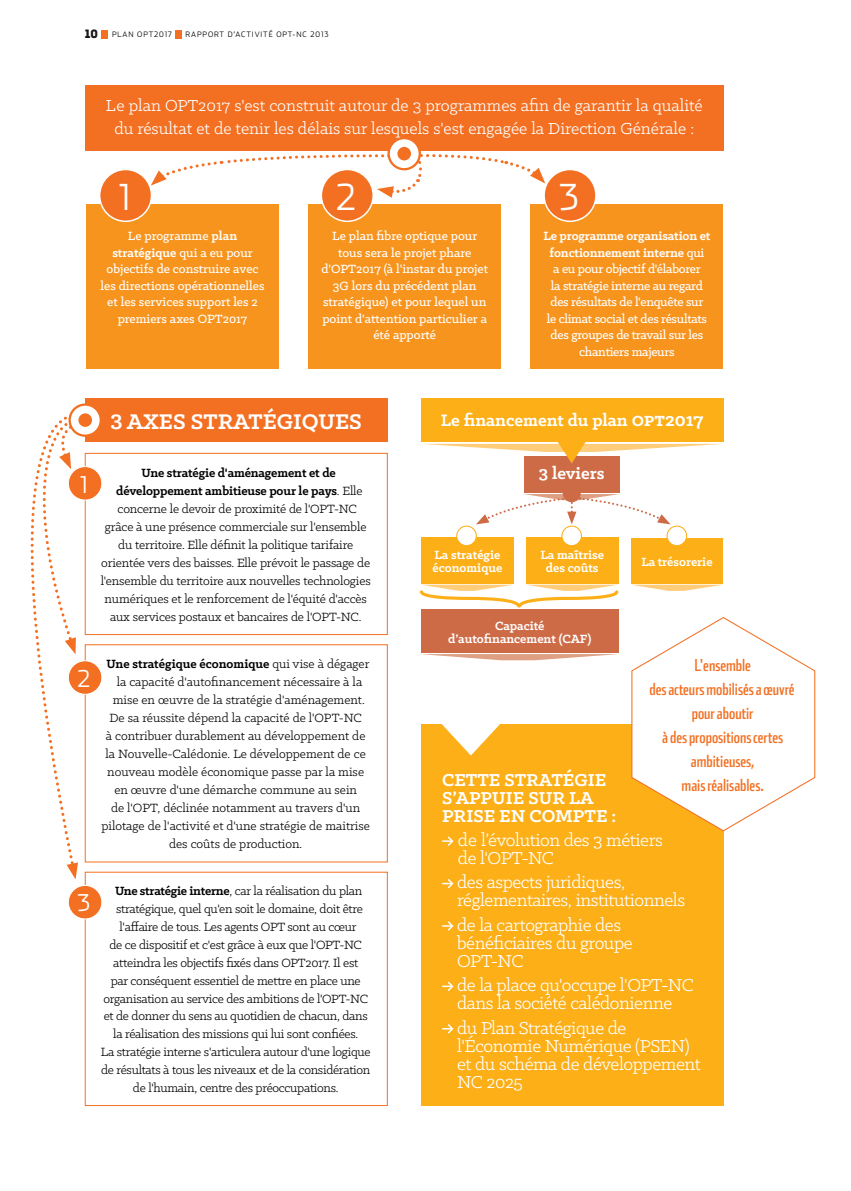
<style>
.page{position:relative;width:851px;height:1191px;background:#fff}
.page>*{position:absolute;margin:0;border:0;box-sizing:border-box;transform-origin:0 0}
.t1{font:300 36px "Stainless";color:#fff}
.t2{font:700 24px "Klinic Slab";color:#fff}
.t3{font:300 23.25px "Stainless";color:#fff}
.t4{font:19.5px/18px "Klinic Slab";letter-spacing:-.02em;color:#fff}
.t5{font:700 19.5px/18px "Klinic Slab";color:#fff}
.t6{font:700 18.6px "Klinic Slab";color:#fff}
.t7{font:18px/22.5px "Klinic Slab";color:#fff;text-align:center}
.t8{font:16.5px/24px "Stainless Comp";color:#f36f21;text-align:center}
.t9{font:13.5px/18px "Klinic Slab";letter-spacing:-.01em;color:#000;text-align:center}
.t10{font:500 13.5px/16.5px "Klinic Slab";color:#fff;text-align:center}
.t11{font:500 13.5px/16.5px "Klinic Slab";letter-spacing:-.02em;color:#fff;text-align:center}
.t12{font:700 13.5px/13.5px "Klinic Slab";color:#fff}
.t13{font:300 7.5px "Stainless";letter-spacing:.12em;color:#000}
.s1{font-family:"Intro Inline";font-weight:400;font-size:12px}
.s2{font-weight:700}
.s3{font-size:20.7px}
</style>
<div class="page">
<div style="left:421px;top:724px;width:302px;height:382px;background:#fcaf17"></div>
<svg style="left:442px;top:836px;width:12px;height:10px"></svg>
<svg style="left:442px;top:879px;width:12px;height:10px"></svg>
<svg style="left:442px;top:921px;width:12px;height:10px"></svg>
<svg style="left:442px;top:981px;width:12px;height:10px"></svg>
<svg style="left:442px;top:1024px;width:12px;height:10px"></svg>
<div style="left:86px;top:204px;width:193px;height:165px;background:#f7941e"></div>
<div style="left:85px;top:453px;width:302px;height:182px;border:1px solid #f36f21"></div>
<div style="left:85px;top:872px;width:302px;height:234px;border:1px solid #f36f21"></div>
<div style="left:308px;top:204px;width:193px;height:165px;background:#f7941e"></div>
<div style="left:530px;top:204px;width:193px;height:165px;background:#f7941e"></div>
<div style="left:101px;top:30px;width:7px;height:9px;background:#f36f21"></div>
<div style="left:175px;top:30px;width:7px;height:9px;background:#f36f21"></div>
<svg style="left:631px;top:617px;width:185px;height:215px"></svg>
<div style="left:85px;top:85px;width:638px;height:66px;background:#f36f21"></div>
<div style="left:100px;top:169px;width:51px;height:52px;background:#f36f21;border-radius:50%"></div>
<div style="left:99px;top:169px;width:53px;height:53px;border:2px solid #fff;border-radius:50%"></div>
<div style="left:68px;top:466px;width:34px;height:34px;background:#f36f21;border-radius:50%"></div>
<div style="left:68px;top:466px;width:34px;height:34px;border:1px solid #fff;border-radius:50%"></div>
<div style="left:68px;top:661px;width:34px;height:33px;background:#f36f21;border-radius:50%"></div>
<div style="left:68px;top:660px;width:34px;height:35px;border:1px solid #fff;border-radius:50%"></div>
<div style="left:68px;top:885px;width:34px;height:34px;background:#f36f21;border-radius:50%"></div>
<div style="left:68px;top:885px;width:34px;height:34px;border:1px solid #fff;border-radius:50%"></div>
<div style="left:321px;top:169px;width:52px;height:52px;background:#f36f21;border-radius:50%"></div>
<div style="left:320px;top:169px;width:54px;height:53px;border:2px solid #fff;border-radius:50%"></div>
<div style="left:544px;top:169px;width:52px;height:52px;background:#f36f21;border-radius:50%"></div>
<div style="left:543px;top:169px;width:53px;height:53px;border:2px solid #fff;border-radius:50%"></div>
<svg style="left:151px;top:154px;width:394px;height:44px"></svg>
<svg style="left:388px;top:138px;width:31px;height:31px"></svg>
<div style="left:387px;top:137px;width:34px;height:33px;border:2px solid #f36f21;border-radius:50%"></div>
<div style="left:397px;top:147px;width:14px;height:13px;background:#f36f21;border-radius:50%"></div>
<div style="left:85px;top:398px;width:302px;height:43px;background:#f36f21"></div>
<svg style="left:421px;top:654px;width:197px;height:6px"></svg>
<svg style="left:631px;top:584px;width:92px;height:7px"></svg>
<div style="left:421px;top:398px;width:302px;height:43px;background:#fcaf17"></div>
<div style="left:524px;top:456px;width:95px;height:36px;background:#ce6b47"></div>
<div style="left:421px;top:537px;width:93px;height:47px;background:#fcaf17"></div>
<div style="left:525px;top:537px;width:93px;height:47px;background:#fcaf17"></div>
<div style="left:631px;top:538px;width:91px;height:46px;background:#fcaf17"></div>
<svg style="left:421px;top:441px;width:302px;height:22px"></svg>
<svg style="left:441px;top:724px;width:59px;height:31px"></svg>
<div style="left:562px;top:484px;width:18px;height:18px;background:#ce6b47;border-radius:50%"></div>
<div style="left:456px;top:526px;width:20px;height:19px;background:#fff;border-radius:50%"></div>
<div style="left:456px;top:525px;width:20px;height:21px;border:1px solid #fcaf17;border-radius:50%"></div>
<div style="left:562px;top:526px;width:19px;height:19px;background:#fff;border-radius:50%"></div>
<div style="left:561px;top:525px;width:21px;height:21px;border:1px solid #fcaf17;border-radius:50%"></div>
<div style="left:667px;top:526px;width:19px;height:19px;background:#fff;border-radius:50%"></div>
<div style="left:666px;top:525px;width:21px;height:21px;border:1px solid #fcaf17;border-radius:50%"></div>
<svg style="left:476px;top:493px;width:194px;height:31px"></svg>
<div style="left:421px;top:610px;width:197px;height:43px;background:#ce6b47"></div>
<svg style="left:420px;top:584px;width:199px;height:24px"></svg>
<svg style="left:30px;top:412px;width:54px;height:467px"></svg>
<svg style="left:70px;top:404px;width:31px;height:32px"></svg>
<div style="left:68px;top:403px;width:34px;height:34px;border:2px solid #f36f21;border-radius:50%"></div>
<div style="left:78px;top:413px;width:14px;height:14px;background:#f36f21;border-radius:50%"></div>
<p class="t13" style="left:85px;top:30px;width:88px"><span class="s1">10</span> PLAN OPT2017</p>
<p class="t13" style="left:185px;top:30px;width:97px">RAPPORT D’ACTIVITÉ OPT</p>
<p class="t13" style="left:292px;top:30px;width:37px">-NC 2013</p>
<h3 class="t7" style="left:106px;top:94px;width:598px">Le plan OPT2017 s'est construit autour de 3 programmes afin de garantir la qualité du résultat et de tenir les délais sur lesquels s'est engagée la Direction Générale :</h3>
<h1 class="t1" style="left:119px;top:176px;width:13px">1</h1>
<p class="t10" style="left:100px;top:227px;width:165px">Le programme <span class="s2">plan stratégique</span> qui a eu pour objectifs de construire avec les directions opérationnelles et les services support les 2 premiers axes OPT2017</p>
<h1 class="t1" style="left:336px;top:176px;width:21px">2</h1>
<h1 class="t1" style="left:559px;top:176px;width:21px">3</h1>
<p class="t10" style="left:321px;top:227px;width:168px">Le plan fibre optique pour tous sera le projet phare d'OPT2017 (à l'instar du projet<br>3G lors du précédent plan stratégique) et pour lequel un point d'attention particulier a été apporté</p>
<p class="t11" style="left:543px;top:227px;width:169px"><span class="s2">Le programme organisation et fonctionnement interne</span> qui<br>a eu pour objectif d'élaborer<br>la stratégie interne au regard des résultats de l'enquête sur<br>le climat social et des résultats des groupes de travail sur les chantiers majeurs</p>
<h3 class="t3" style="left:80px;top:470px;width:9px">1</h3>
<h3 class="t3" style="left:77px;top:665px;width:14px">2</h3>
<h3 class="t3" style="left:78px;top:889px;width:14px">3</h3>
<h2 class="t2" style="left:110px;top:406px;width:253px">3 axes stratégiques</h2>
<h3 class="t6" style="left:441px;top:408px;width:264px">Le financement du plan <span class="s3">opt2017</span></h3>
<h3 class="t6" style="left:538px;top:461px;width:67px">3 leviers</h3>
<p class="t9" style="left:101px;top:463px;width:271px"><span class="s2">Une stratégie d'aménagement et de développement ambitieuse pour le pays</span>. Elle concerne le devoir de proximité de l'OPT-NC grâce à une présence commerciale sur l'ensemble du territoire. Elle définit la politique tarifaire orientée vers des baisses. Elle prévoit le passage de l'ensemble du territoire aux nouvelles technologies numériques et le renforcement de l'équité d'accès aux services postaux et bancaires de l'OPT-NC.</p>
<p class="t9" style="left:101px;top:654px;width:270px"><span class="s2">Une stratégique économique</span> qui vise à dégager la capacité d'autofinancement nécessaire à la mise en œuvre de la stratégie d'aménagement.<br>De sa réussite dépend la capacité de l'OPT-NC<br>à contribuer durablement au développement de la Nouvelle-Calédonie. Le développement de ce nouveau modèle économique passe par la mise en œuvre d'une démarche commune au sein<br>de l'OPT, déclinée notamment au travers d'un pilotage de l'activité et d'une stratégie de maitrise des coûts de production.</p>
<p class="t9" style="left:115px;top:882px;width:249px;text-align:justify"><span class="s2">Une stratégie interne</span>, car la réalisation du plan stratégique, quel qu'en soit le domaine, doit être l'affaire de tous. Les agents OPT</p>
<p class="t12" style="left:432px;top:547px;width:71px">La stratégie économique</p>
<p class="t12" style="left:540px;top:547px;width:65px;text-align:center">La maîtrise des coûts</p>
<p class="t12" style="left:641px;top:555px;width:73px">La trésorerie</p>
<p class="t12" style="left:448px;top:618px;width:124px;text-indent:47px">Capacité d’autofinancement (CAF</p>
<p class="t12" style="left:587px;top:632px;width:5px">)</p>
<p class="t8" style="left:649px;top:652px;width:147px">L'ensemble<br>des acteurs mobilisés a œuvré pour aboutir<br>à des propositions certes ambitieuses,<br>mais réalisables.</p>
<h3 class="t5" style="left:442px;top:770px;width:176px">Cette stratégie s’appuie sur la prise en compte :</h3>
<h3 class="t4" style="left:458px;top:830px;width:206px">de l’évolution des 3 métiers de l'OPT-NC</h3>
<h3 class="t4" style="left:457px;top:872px;width:229px">des aspects juridiques, réglementaires, institutionnels</h3>
<h3 class="t4" style="left:457px;top:915px;width:177px">de la cartographie des bénéficiaires du groupe<br>OPT-NC</h3>
<h3 class="t4" style="left:457px;top:975px;width:238px">de la place qu'occupe l'OPT-NC dans la société calédonienne</h3>
<h3 class="t4" style="left:457px;top:1018px;width:195px">du Plan Stratégique de l'Économie Numérique (PSEN</h3>
<p class="t9" style="left:287px;top:917px;width:70px">sont au cœur</p>
<p class="t9" style="left:109px;top:935px;width:254px">de ce dispositif et c'est grâce à eux que l'OPT-NC</p>
<p class="t9" style="left:113px;top:953px;width:246px">atteindra les objectifs fixés dans OPT2017. Il est</p>
<p class="t9" style="left:111px;top:971px;width:251px">par conséquent essentiel de mettre en place une</p>
<p class="t9" style="left:103px;top:989px;width:266px">organisation au service des ambitions de l'OPT-NC</p>
<p class="t9" style="left:104px;top:1007px;width:265px">et de donner du sens au quotidien de chacun, dans</p>
<p class="t9" style="left:113px;top:1024px;width:246px">la réalisation des missions qui lui sont confiées.</p>
<p class="t9" style="left:101px;top:1042px;width:271px">La stratégie interne s'articulera autour d'une logique</p>
<p class="t9" style="left:101px;top:1060px;width:271px">de résultats à tous les niveaux et de la considération</p>
<p class="t9" style="left:133px;top:1078px;width:207px">de l'humain, centre des préoccupations.</p>
<h3 class="t4" style="left:457px;top:1036px;width:245px;text-indent:228px">) et du schéma de développement<br>NC 2025</h3>
</div>
